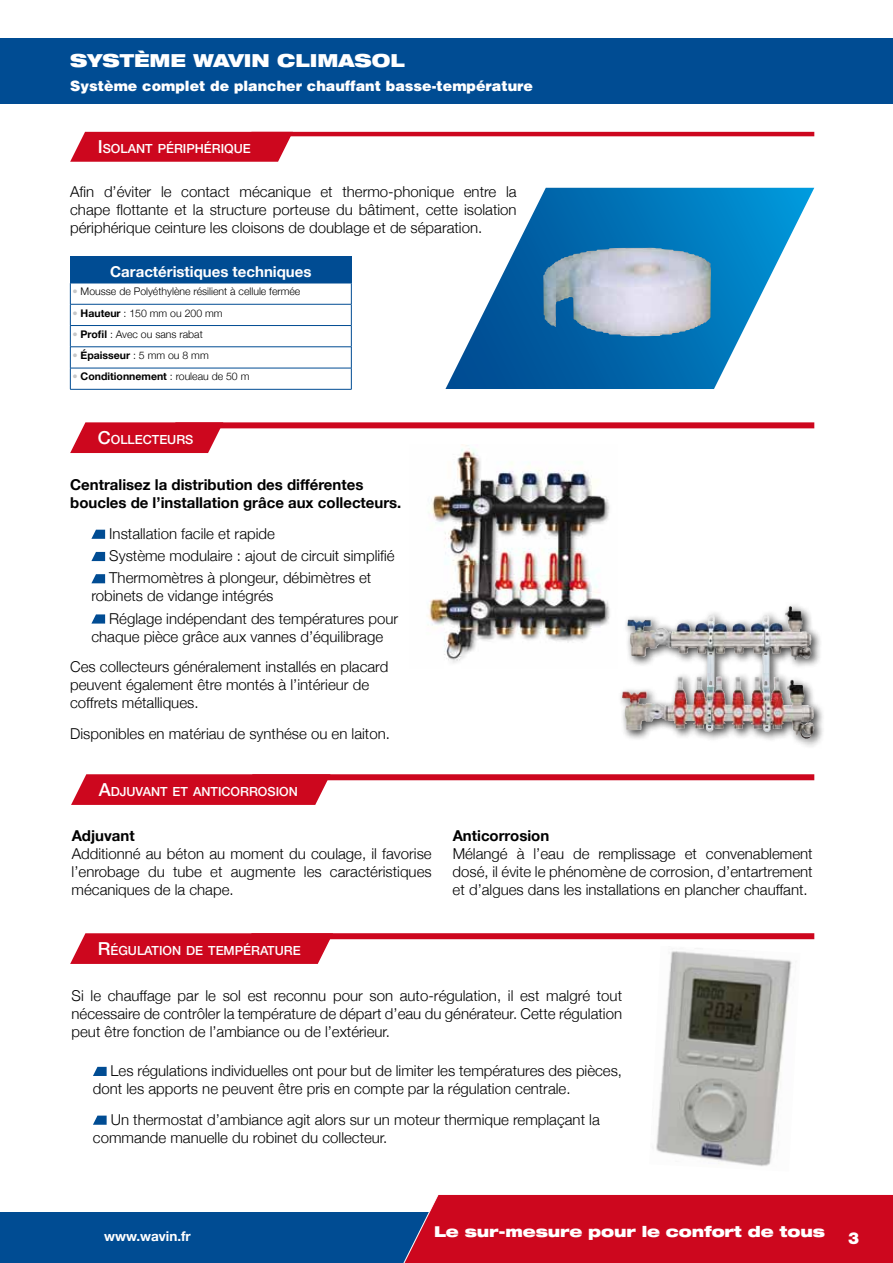
<style>
.page{position:relative;width:893px;height:1263px;background:#fff}
.page>*{position:absolute;margin:0;border:0;box-sizing:border-box;transform-origin:0 0}
.t1{font:900 expanded 18px "Helvetica Neue";letter-spacing:.09em;color:#fff}
.t2{font:900 16.5px "Helvetica Neue";color:#fff}
.t3{font:300 15px/18px "Helvetica Neue";color:#000}
.t4{font:700 15px/18px "Helvetica Neue";color:#000}
.t5{font:900 expanded 15px "Helvetica Neue";letter-spacing:-.01em;color:#fff}
.t6{font:700 15px "Helvetica Neue";color:#fff}
.t7{font:900 14.25px "Helvetica";color:#fff}
.t8{font:700 13.5px "Helvetica Neue";color:#fff}
.t9{font:500 12.6px "Helvetica Neue";color:#fff}
.t10{font:300 10.5px "Helvetica Neue";color:#000}
.t11{font:700 10.5px "Helvetica Neue";color:#000}
.s1{font-size:18px}
.s2{color:#c6c7c8}
.s3{font-weight:700}
.s4{font-weight:300;color:#c6c7c8}
.s5{font-weight:300}
</style>
<div class="page">
<div style="left:0;top:38px;width:893px;height:66px;background:#004c93"></div>
<div style="left:0;top:1212px;width:893px;height:51px;background:#004c93"></div>
<div style="left:403px;top:1194px;width:490px;height:69px;background:#cd071e"></div>
<img style="left:427px;top:444px;width:183px;height:219px">
<svg style="left:70px;top:132px;width:223px;height:30px;background:#d01a2f"></svg>
<svg style="left:70px;top:933px;width:263px;height:31px;background:#d0182d"></svg>
<svg style="left:70px;top:422px;width:153px;height:31px;background:#d22236"></svg>
<svg style="left:71px;top:774px;width:259px;height:31px;background:#d0172d"></svg>
<hr style="left:251px;top:132px;width:563px;height:4px;background:#cd071e">
<div style="left:251px;top:933px;width:563px;height:6px;background:#cd071e"></div>
<div style="left:175px;top:422px;width:639px;height:6px;background:#cd071e"></div>
<div style="left:252px;top:774px;width:562px;height:6px;background:#cd071e"></div>
<div style="left:70px;top:256px;width:281px;height:27px;background:#004c93"></div>
<hr style="left:70px;top:283px;width:282px;height:1px;background:#004c93">
<svg style="left:70px;top:283px;width:1px;height:106px"></svg>
<hr style="left:70px;top:389px;width:282px;height:1px;background:#004c93">
<svg style="left:351px;top:256px;width:1px;height:133px"></svg>
<hr style="left:70px;top:304px;width:282px;height:1px;background:#004c93">
<hr style="left:70px;top:325px;width:282px;height:1px;background:#004c93">
<hr style="left:70px;top:346px;width:282px;height:1px;background:#004c93">
<hr style="left:70px;top:368px;width:282px;height:1px;background:#004c93">
<svg style="left:93px;top:1067px;width:14px;height:9px"></svg>
<svg style="left:93px;top:1115px;width:14px;height:10px"></svg>
<svg style="left:91px;top:530px;width:15px;height:9px"></svg>
<svg style="left:91px;top:552px;width:15px;height:9px"></svg>
<svg style="left:91px;top:574px;width:15px;height:9px"></svg>
<svg style="left:91px;top:614px;width:15px;height:10px"></svg>
<svg style="left:445px;top:188px;width:369px;height:201px"></svg>
<img style="left:543px;top:248px;width:165px;height:88px">
<img style="left:656px;top:951px;width:136px;height:216px">
<div style="left:617px;top:601px;width:207px;height:148px;background:#000;opacity:.75"></div>
<img style="left:691px;top:606px;width:99px;height:26px">
<p class="t1" style="left:70px;top:48px;width:328px">système Wavin cl imasol</p>
<p class="t7" style="left:70px;top:76px;width:464px">Système complet de plancher chauffant basse-température</p>
<p class="t9" style="left:98px;top:141px;width:155px"><span class="s1">I</span> SOLANT PÉRIPHÉRIQUE</p>
<p class="t3" style="left:70px;top:183px;width:448px;text-align:justify">Afin d’éviter le contact mécanique et thermo-phonique entre la chape flottante et la structure porteuse du bâtiment, cette isolation périphérique ceinture les cloisons de doublage et de séparation.</p>
<p class="t6" style="left:110px;top:262px;width:203px">Caractéristiques techniques</p>
<p class="t10" style="left:72px;top:285px;width:229px"><span class="s2">•</span> Mousse de Polyéthylène résilient à cellule fermée</p>
<p class="t10" style="left:72px;top:306px;width:152px"><span class="s2">•</span> <span class="s3">Hauteur</span> : 150 mm ou 200 mm</p>
<p class="t10" style="left:72px;top:328px;width:132px"><span class="s2">•</span> <span class="s3">Profil</span> : Avec ou sans rabat</p>
<p class="t11" style="left:72px;top:349px;width:138px"><span class="s4">•</span> Épaisseur <span class="s5">: 5 mm ou 8 mm</span></p>
<p class="t11" style="left:72px;top:370px;width:178px"><span class="s4">•</span> Conditionnement <span class="s5">: rouleau de 50 m</span></p>
<p class="t9" style="left:98px;top:432px;width:96px"><span class="s1">C</span>OLLECTEURS</p>
<p class="t4" style="left:70px;top:475px;width:333px">Centralisez la distribution des différentes boucles de l’installation grâce aux collecteurs.</p>
<p class="t3" style="left:109px;top:522px;width:287px;line-height:22.2px">Installation facile et rapide<br>Système modulaire : ajout de circuit simplifié<br>Thermomètres à plongeur, débimètres et</p>
<p class="t3" style="left:109px;top:585px;width:290px;line-height:22.2px;text-indent:-18px">robinets de vidange intégrés<br>Réglage indépendant des températures pour</p>
<p class="t3" style="left:70px;top:620px;width:320px;line-height:30.8px;text-indent:21px">chaque pièce grâce aux vannes d’équilibrage<br>Ces collecteurs généralement installés en placard</p>
<p class="t3" style="left:70px;top:676px;width:300px">peuvent également être montés à l’intérieur de coffrets métalliques.</p>
<p class="t3" style="left:70px;top:724px;width:321px">Disponibles en matériau de synthése ou en laiton.</p>
<p class="t9" style="left:99px;top:783px;width:201px"><span class="s1">A</span>DJUVANT ET ANTICORROSION</p>
<p class="t4" style="left:72px;top:826px;width:65px">Adjuvant</p>
<p class="t3" style="left:72px;top:844px;width:362px;text-align:justify">Additionné au béton au moment du coulage, il favorise l’enrobage du tube et augmente les caractéristiques mécaniques de la chape.</p>
<p class="t9" style="left:98px;top:942px;width:204px"><span class="s1">R</span>ÉGULATION DE TEMPÉRATURE</p>
<p class="t4" style="left:453px;top:826px;width:98px">Anticorrosion</p>
<p class="t3" style="left:453px;top:844px;width:361px;text-align:justify">Mélangé à l’eau de remplissage et convenablement dosé, il évite le phénomène de corrosion, d’entartrement et d’algues dans les installations en plancher chauffant.</p>
<p class="t3" style="left:72px;top:986px;width:552px;text-align:justify">Si le chauffage par le sol est reconnu pour son auto-régulation, il est malgré tout nécessaire de contrôler la température de départ d’eau du générateur. Cette régulation peut être fonction de l’ambiance ou de l’extérieur.</p>
<p class="t3" style="left:93px;top:1061px;width:531px;text-indent:18px">Les régulations individuelles ont pour but de limiter les températures des pièces, dont les apports ne peuvent être pris en compte par la régulation centrale.</p>
<p class="t3" style="left:93px;top:1110px;width:508px;text-indent:18px">Un thermostat d’ambiance agit alors sur un moteur thermique remplaçant la commande manuelle du robinet du collecteur.</p>
<p class="t5" style="left:434px;top:1221px;width:392px">Le sur-mesure pour le confort de tous</p>
<p class="t8" style="left:104px;top:1228px;width:88px">www.wavin.fr</p>
<p class="t2" style="left:848px;top:1228px;width:13px">3</p>
</div>
